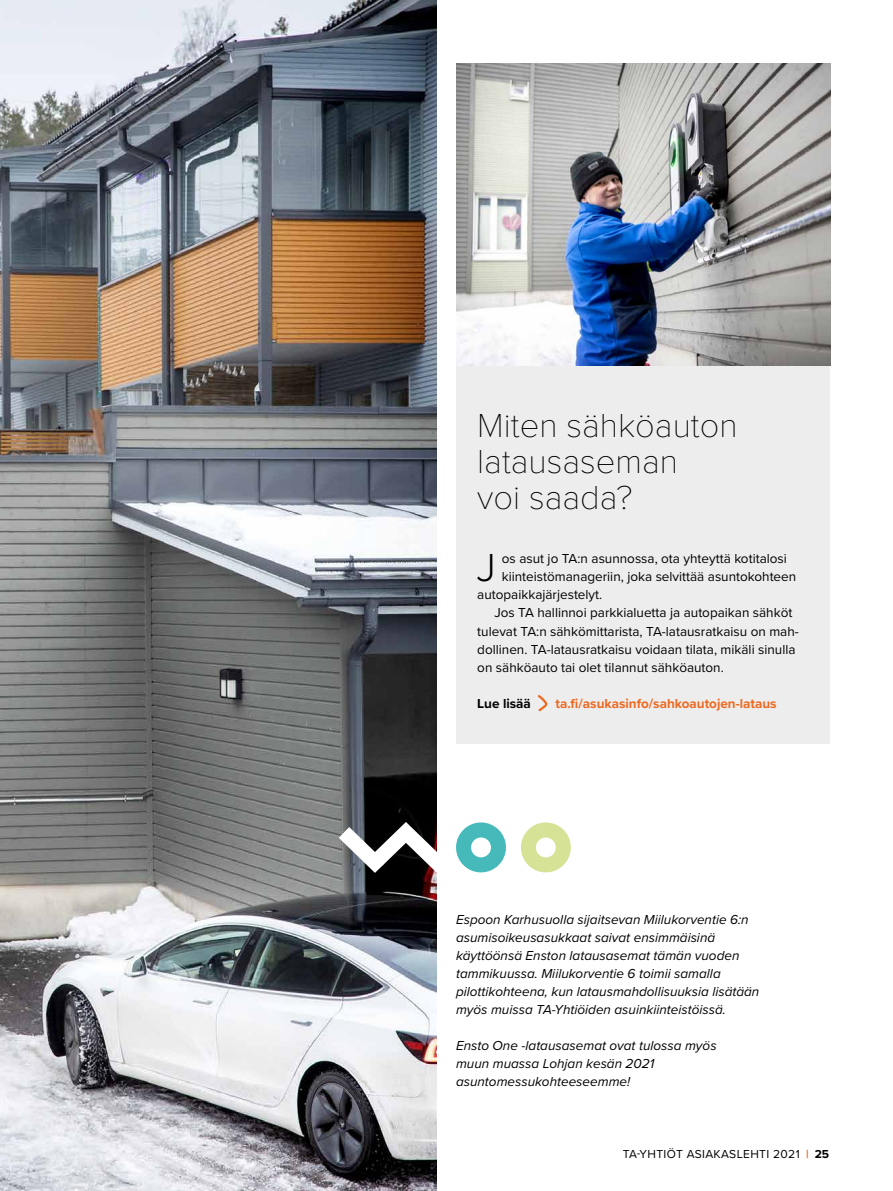
<style>
.page{position:relative;width:893px;height:1191px;background:#fff}
.page>*{position:absolute;margin:0;border:0;box-sizing:border-box;transform-origin:0 0}
.t1{font:300 40.5px "Proxima Nova";color:#000}
.t2{font:100 34.5px/36px "Proxima Nova T";color:#000}
.t3{font:italic 13.5px/18px "Proxima Nova";color:#000}
.t4{font:13.5px "Proxima Nova";color:#000}
.t5{font:700 13.5px "Proxima Nova";color:#ed6921}
.t6{font:700 13.5px "Proxima Nova";color:#000}
.t7{font:12px "Proxima Nova";letter-spacing:.03em;color:#000}
.s1{font-weight:700;color:#ed6921}
.s2{font-weight:700}
</style>
<div class="page">
<div style="left:456px;top:365px;width:374px;height:378px;background:#ededed"></div>
<img style="left:456px;top:64px;width:374px;height:301px">
<img style="left:0;top:0;width:437px;height:1191px">
<svg style="left:538px;top:695px;width:9px;height:16px"></svg>
<svg style="left:339px;top:822px;width:196px;height:51px"></svg>
<div style="left:456px;top:822px;width:50px;height:50px;border:15px solid #46babb;border-radius:50%"></div>
<div style="left:521px;top:822px;width:50px;height:50px;border:15px solid #d6e296;border-radius:50%"></div>
<h2 class="t2" style="left:477px;top:405px;width:262px">Miten sähköauton latausaseman<br>voi saada?</h2>
<h1 class="t1" style="left:477px;top:538px;width:21px">J</h1>
<p class="t4" style="left:502px;top:549px;width:286px">os asut jo TA:n asunnossa, ota yhteyttä kotitalosi</p>
<p class="t4" style="left:502px;top:567px;width:296px">kiinteistömanageriin, joka selvittää asuntokohteen</p>
<p class="t4" style="left:477px;top:585px;width:126px">autopaikkajärjestelyt.</p>
<p class="t4" style="left:494px;top:603px;width:300px">Jos TA hallinnoi parkkialuetta ja autopaikan sähköt</p>
<p class="t4" style="left:477px;top:621px;width:323px">tulevat TA:n sähkömittarista, TA-latausratkaisu on mah-</p>
<p class="t4" style="left:477px;top:639px;width:320px">dollinen. TA-latausratkaisu voidaan tilata, mikäli sinulla</p>
<p class="t4" style="left:477px;top:657px;width:248px">on sähköauto tai olet tilannut sähköauton.</p>
<p class="t6" style="left:477px;top:693px;width:55px">Lue lisää</p>
<p class="t5" style="left:556px;top:693px;width:223px">ta.fi/asukasinfo/sahkoautojen-lataus</p>
<p class="t3" style="left:456px;top:909px;width:305px">Espoon Karhusuolla sijaitsevan Miilukorventie 6:n asumisoikeusasukkaat saivat ensimmäisinä käyttöönsä Enston latausasemat tämän vuoden tammikuussa. Miilukorventie 6 toimii samalla pilottikohteena, kun latausmahdollisuuksia lisätään myös muissa TA-Yhtiöiden asuinkiinteistöissä.</p>
<p class="t3" style="left:456px;top:1035px;width:262px">Ensto One -latausasemat ovat tulossa myös muun muassa Lohjan kesän 2021 asuntomessukohteeseemme!</p>
<p class="t7" style="left:623px;top:1144px;width:208px">TA-YHTIÖT ASIAKASLEHTI 2021 <span class="s1">|</span> <span class="s2">25</span></p>
</div>
